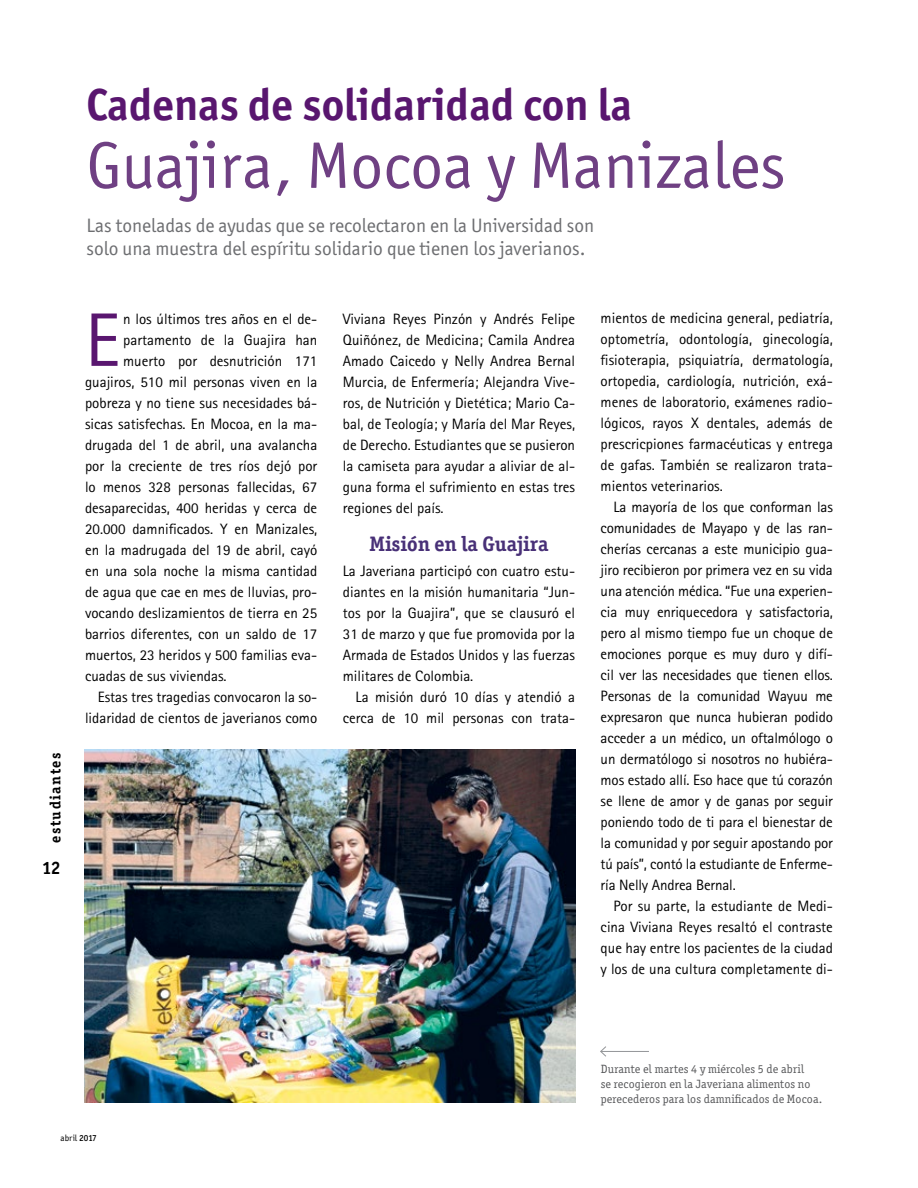
<style>
.page{position:relative;width:918px;height:1188px;background:#fff}
.page>*{position:absolute;margin:0;border:0;box-sizing:border-box;transform-origin:0 0}
.t1{font:75.9px "AT Rotis Sans Serif";color:#59166f}
.t2{font:66px "Officina Sans ITC";color:#6f4083}
.t3{font:700 45px "Officina Sans ITC";color:#59166f}
.t4{font:700 21px "Officina Ser ITC";color:#483077}
.t5{font:19.5px/23.4px "Officina Sans ITC";color:#6d6e71}
.t6{font:700 18px "Officina Sans ITC";color:#000}
.t7{font:15px/21px "AT Rotis Sans Serif";color:#000;text-align:justify}
.t8{font:700 15px "Officina Ser ITC";letter-spacing:.1em;color:#000}
.t9{font:12px/15px "Officina Ser ITC";letter-spacing:.01em;color:#58595b}
.t10{font:9px "Officina Sans ITC";color:#000}
.s1{font-weight:500}
</style>
<div class="page">
<img style="left:84px;top:750px;width:491px;height:353px">
<hr style="left:601px;top:1051px;width:48px;height:1px;background:#939598">
<svg style="left:600px;top:1046px;width:6px;height:11px"></svg>
<p class="t8" style="left:46px;top:843px;width:92px;rotate:-90deg">estudiantes</p>
<p class="t6" style="left:42px;top:857px;width:20px">12</p>
<h3 class="t3" style="left:86px;top:77px;width:547px">Cadenas de solidaridad con la</h3>
<h2 class="t2" style="left:86px;top:127px;width:701px">Guajira, Mocoa y Manizales</h2>
<h3 class="t5" style="left:86px;top:213px;width:509px">Las toneladas de ayudas que se recolectaron en la Universidad son solo una muestra del espíritu solidario que tienen los javerianos.</h3>
<h1 class="t1" style="left:85px;top:295px;width:37px">E</h1>
<p class="t7" style="left:123px;top:308px;width:196px">n los últimos tres años en el de-</p>
<p class="t7" style="left:123px;top:329px;width:196px">partamento de la Guajira han</p>
<p class="t7" style="left:123px;top:350px;width:196px">muerto por desnutrición 171</p>
<p class="t7" style="left:85px;top:371px;width:234px">guajiros, 510 mil personas viven en la</p>
<p class="t7" style="left:85px;top:392px;width:234px">pobreza y no tiene sus necesidades bá-</p>
<p class="t7" style="left:85px;top:413px;width:234px">sicas satisfechas. En Mocoa, en la ma-</p>
<p class="t7" style="left:85px;top:434px;width:234px">drugada del 1 de abril, una avalancha</p>
<p class="t7" style="left:85px;top:455px;width:234px">por la creciente de tres ríos dejó por</p>
<p class="t7" style="left:85px;top:476px;width:234px">lo menos 328 personas fallecidas, 67</p>
<p class="t7" style="left:85px;top:497px;width:234px">desaparecidas, 400 heridas y cerca de</p>
<p class="t7" style="left:85px;top:518px;width:234px">20.000 damnificados. Y en Manizales,</p>
<p class="t7" style="left:85px;top:539px;width:234px">en la madrugada del 19 de abril, cayó</p>
<p class="t7" style="left:85px;top:560px;width:234px">en una sola noche la misma cantidad</p>
<p class="t7" style="left:85px;top:581px;width:234px">de agua que cae en mes de lluvias, pro-</p>
<p class="t7" style="left:85px;top:602px;width:234px">vocando deslizamientos de tierra en 25</p>
<p class="t7" style="left:85px;top:623px;width:234px">barrios diferentes, con un saldo de 17</p>
<p class="t7" style="left:85px;top:644px;width:234px">muertos, 23 heridos y 500 familias eva-</p>
<p class="t7" style="left:85px;top:665px;width:143px">cuadas de sus viviendas.</p>
<p class="t7" style="left:98px;top:686px;width:221px">Estas tres tragedias convocaron la so-</p>
<p class="t7" style="left:85px;top:707px;width:234px">lidaridad de cientos de javerianos como</p>
<p class="t7" style="left:343px;top:308px;width:234px">Viviana Reyes Pinzón y Andrés Felipe Quiñónez, de Medicina; Camila Andrea Amado Caicedo y Nelly Andrea Bernal Murcia, de Enfermería; Alejandra Vive&shy;ros, de Nutrición y Dietética; Mario Ca&shy;bal, de Teología; y María del Mar Reyes, de Derecho. Estudiantes que se pusieron la camiseta para ayudar a aliviar de al&shy;guna forma el sufrimiento en estas tres regiones del país.</p>
<h3 class="t4" style="left:369px;top:531px;width:181px">Misión en la Guajira</h3>
<p class="t7" style="left:343px;top:560px;width:234px">La Javeriana participó con cuatro estu&shy;diantes en la misión humanitaria “Jun&shy;tos por la Guajira”, que se clausuró el 31 de marzo y que fue promovida por la Armada de Estados Unidos y las fuerzas militares de Colombia.</p>
<p class="t7" style="left:343px;top:686px;width:234px;text-align:right">La misión duró 10 días y atendió a cerca de 10 mil personas con trata-</p>
<p class="t7" style="left:601px;top:307px;width:234px">mientos de medicina general, pediatría, optometría, odontología, ginecología, fisioterapia, psiquiatría, dermatología, ortopedia, cardiología, nutrición, exá&shy;menes de laboratorio, exámenes radio&shy;lógicos, rayos X dentales, además de prescricpiones farmacéuticas y entrega de gafas. También se realizaron trata&shy;mientos veterinarios.</p>
<p class="t7" style="left:601px;top:496px;width:234px;text-indent:13px">La mayoría de los que conforman las comunidades de Mayapo y de las ran&shy;cherías cercanas a este municipio gua&shy;jiro recibieron por primera vez en su vida una atención médica. “Fue una experien&shy;cia muy enriquecedora y satisfactoria, pero al mismo tiempo fue un choque de emociones porque es muy duro y difí&shy;cil ver las necesidades que tienen ellos.<br>Personas de la comunidad Wayuu me expresaron que nunca hubieran podido acceder a un médico, un oftalmólogo o un dermatólogo si nosotros no hubiéra&shy;mos estado allí. Eso hace que tú corazón se llene de amor y de ganas por seguir poniendo todo de ti para el bienestar de la comunidad y por seguir apostando por tú país”, contó la estudiante de Enferme&shy;ría Nelly Andrea Bernal.</p>
<p class="t7" style="left:601px;top:895px;width:234px;text-indent:13px">Por su parte, la estudiante de Medi&shy;cina Viviana Reyes resaltó el contraste que hay entre los pacientes de la ciudad y los de una cultura completamente di-</p>
<p class="t9" style="left:601px;top:1061px;width:223px">Durante el martes 4 y miércoles 5 de abril<br>se recogieron en la Javeriana alimentos no perecederos para los damnificados de Mocoa.</p>
<p class="t10" style="left:61px;top:1133px;width:38px">abril <span class="s1">2017</span></p>
</div>
